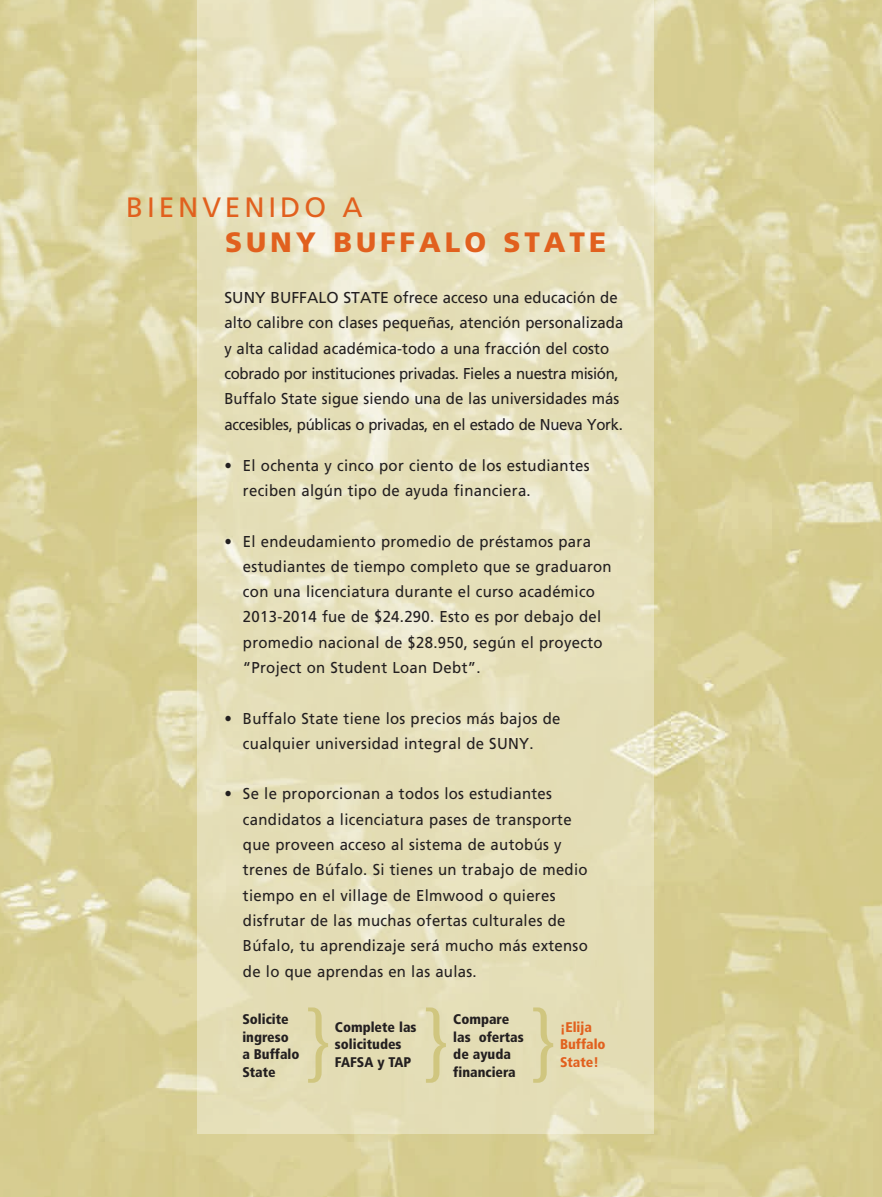
<style>
.page{position:relative;width:882px;height:1197px;background:#fff}
.page>*{position:absolute;margin:0;border:0;box-sizing:border-box;transform-origin:0 0}
.t1{font:condensed 84px "Frutiger";color:#d0c67f}
.t2{font:900 28px "Frutiger";letter-spacing:.14em;color:#e1601e}
.t3{font:28px "Frutiger";letter-spacing:.14em;color:#e1601e}
.t4{font:15.75px/25.4px "Frutiger";letter-spacing:.02em;color:#231f20;scale:.95 1}
.t5{font:15.75px/25.4px "Frutiger";letter-spacing:.02em;color:#231f20}
.t6{font:900 condensed 14px/17.5px "Frutiger";color:#231f20}
.t7{font:900 condensed 14px/17.5px "Frutiger";color:#e1601e}
</style>
<div class="page">
<img style="left:0;top:0;width:882px;height:1197px">
<svg style="left:197px;top:0;width:457px;height:1134px;background:#e6e0bc"></svg>
<h2 class="t3" style="left:126px;top:190px;width:238px">BIENVENIDO A</h2>
<h2 class="t2" style="left:225px;top:225px;width:383px">SUNY BUFFALO STATE</h2>
<p class="t5" style="left:224px;top:285px;width:401px">SUNY BUFFALO STATE ofrece acceso una educación de alto calibre con clases pequeñas, atención personalizada y alta calidad académica-todo a una fracción del costo cobrado por instituciones privadas. Fieles a nuestra misión, Buffalo State sigue siendo una de las universidades más accesibles, públicas o privadas, en el estado de Nueva York.</p>
<p class="t4" style="left:243px;top:453px;width:366px;text-indent:-19px">• El ochenta y cinco por ciento de los estudiantes reciben algún tipo de ayuda financiera.</p>
<p class="t4" style="left:243px;top:528px;width:390px;text-indent:-19px">• El endeudamiento promedio de préstamos para estudiantes de tiempo completo que se graduaron con una licenciatura durante el curso académico 2013-2014 fue de $24.290. Esto es por debajo del promedio nacional de $28.950, según el proyecto “Project on Student Loan Debt”.</p>
<p class="t4" style="left:224px;top:706px;width:355px;text-align:center">• Buffalo State tiene los precios más bajos de cualquier universidad integral de SUNY.</p>
<p class="t4" style="left:243px;top:781px;width:365px;text-indent:-19px">• Se le proporcionan a todos los estudiantes candidatos a licenciatura pases de transporte que proveen acceso al sistema de autobús y trenes de Búfalo. Si tienes un trabajo de medio tiempo en el village de Elmwood o quieres disfrutar de las muchas ofertas culturales de Búfalo, tu aprendizaje será mucho más extenso de lo que aprendas en las aulas.</p>
<p class="t6" style="left:242px;top:1011px;width:59px">Solicite ingreso a Buffalo<br>State</p>
<h1 class="t1" style="left:532px;top:993px;width:25px">}</h1>
<h1 class="t1" style="left:307px;top:993px;width:25px">}</h1>
<h1 class="t1" style="left:425px;top:993px;width:25px">}</h1>
<p class="t6" style="left:453px;top:1011px;width:72px">Compare las ofertas de ayuda</p>
<p class="t6" style="left:335px;top:1018px;width:83px">Complete las solicitudes<br>FAFSA y TAP</p>
<p class="t7" style="left:560px;top:1018px;width:47px">¡Elija<br>Buffalo</p>
<p class="t7" style="left:560px;top:1053px;width:40px">State!</p>
<p class="t6" style="left:453px;top:1063px;width:64px">financiera</p>
</div>
